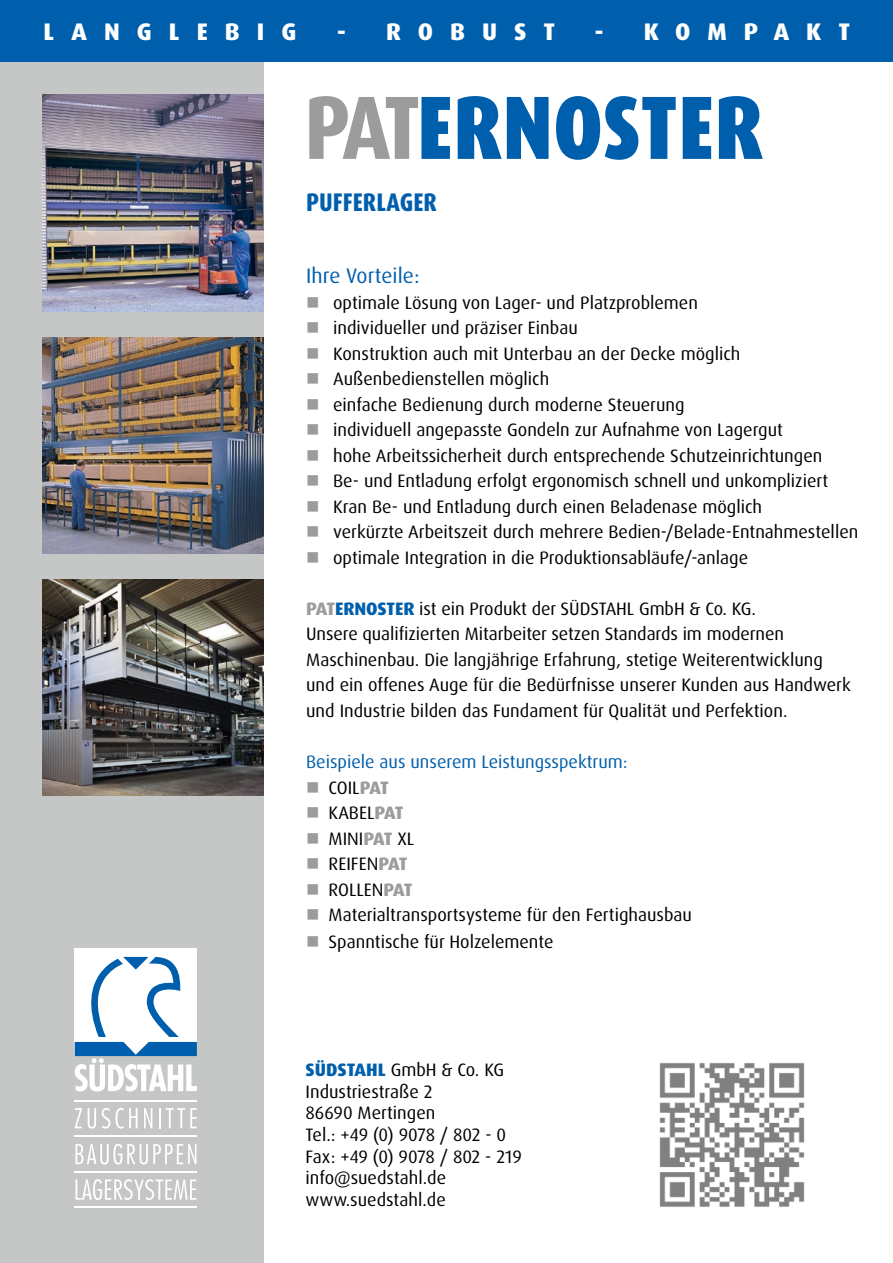
<style>
.page{position:relative;width:893px;height:1263px;background:#fff}
.page>*{position:absolute;margin:0;border:0;box-sizing:border-box;transform-origin:0 0}
.t1{font:900 condensed 90px "Dax Pro";color:#005fac}
.t2{font:800 condensed 25.5px "Dax Pro";color:#005fac}
.t3{font:800 24px "Dax Pro";letter-spacing:.71em;color:#fff}
.t4{font:21px "Dax Pro";letter-spacing:.005em;color:#005fac}
.t5{font:18px/21.6px "Dax Pro";color:#000}
.t6{font:18px "Dax Pro";color:#005fac}
.s1{font-weight:800;color:#9c9c9d}
.s2{color:#9c9c9d}
.s3{font-weight:800;color:#005fac}
</style>
<div class="page">
<div style="left:0;top:0;width:264px;height:1263px;background:#c5c6c6"></div>
<img style="left:43px;top:337px;width:221px;height:217px">
<img style="left:43px;top:579px;width:221px;height:217px">
<img style="left:43px;top:95px;width:221px;height:217px">
<img style="left:659px;top:1063px;width:146px;height:144px">
<div style="left:0;top:0;width:893px;height:62px;background:#005fac"></div>
<div style="left:75px;top:948px;width:122px;height:108px;background:#fff"></div>
<svg style="left:75px;top:957px;width:122px;height:134px"></svg>
<svg style="left:74px;top:1108px;width:8px;height:20px"></svg>
<svg style="left:88px;top:1108px;width:8px;height:20px"></svg>
<svg style="left:102px;top:1108px;width:8px;height:20px"></svg>
<svg style="left:116px;top:1108px;width:22px;height:20px"></svg>
<svg style="left:144px;top:1108px;width:8px;height:20px"></svg>
<hr style="left:159px;top:1108px;width:2px;height:20px;background:#fff">
<svg style="left:166px;top:1108px;width:31px;height:20px"></svg>
<svg style="left:76px;top:1144px;width:121px;height:20px"></svg>
<svg style="left:76px;top:1179px;width:120px;height:21px"></svg>
<hr style="left:75px;top:1171px;width:122px;height:1px;background:#fff">
<hr style="left:75px;top:1206px;width:122px;height:2px;background:#fff">
<hr style="left:75px;top:1135px;width:122px;height:2px;background:#fff">
<hr style="left:75px;top:1100px;width:122px;height:1px;background:#fff">
<h3 class="t3" style="left:44px;top:16px;width:254px">LANGLEBIG</h3>
<h3 class="t3" style="left:337px;top:16px;width:220px">- ROBUST</h3>
<h3 class="t3" style="left:595px;top:16px;width:257px">- KOMPAKT</h3>
<h1 class="t1" style="left:304px;top:70px;width:461px"><span class="s1">PAT</span>ERNOSTER</h1>
<h2 class="t2" style="left:306px;top:186px;width:132px">PUFFERLAGER</h2>
<p class="t4" style="left:306px;top:263px;width:115px">Ihre Vorteile:</p>
<p class="t5" style="left:306px;top:292px;width:393px"><span class="s2">■</span> optimale Lösung von Lager- und Platzproblemen</p>
<p class="t5" style="left:306px;top:317px;width:273px"><span class="s2">■</span> individueller und präziser Einbau</p>
<p class="t5" style="left:306px;top:343px;width:436px"><span class="s2">■</span> Konstruktion auch mit Unterbau an der Decke möglich</p>
<p class="t5" style="left:306px;top:368px;width:245px"><span class="s2">■</span> Außenbedienstellen möglich</p>
<p class="t5" style="left:306px;top:394px;width:380px"><span class="s2">■</span> einfache Bedienung durch moderne Steuerung</p>
<p class="t5" style="left:306px;top:419px;width:478px"><span class="s2">■</span> individuell angepasste Gondeln zur Aufnahme von Lagergut</p>
<p class="t5" style="left:306px;top:445px;width:518px"><span class="s2">■</span> hohe Arbeitssicherheit durch entsprechende Schutzeinrichtungen</p>
<p class="t5" style="left:306px;top:470px;width:524px"><span class="s2">■</span> Be- und Entladung erfolgt ergonomisch schnell und unkompliziert</p>
<p class="t5" style="left:306px;top:496px;width:458px"><span class="s2">■</span> Kran Be- und Entladung durch einen Beladenase möglich</p>
<p class="t5" style="left:306px;top:521px;width:554px"><span class="s2">■</span> verkürzte Arbeitszeit durch mehrere Bedien-/Belade-Entnahmestellen</p>
<p class="t5" style="left:306px;top:547px;width:443px"><span class="s2">■</span> optimale Integration in die Produktionsabläufe/-anlage</p>
<p class="t5" style="left:306px;top:596px;width:546px;line-height:25.5px"><span class="s1">PAT</span><span class="s3">ERNOSTER</span> ist ein Produkt der SÜDSTAHL GmbH &amp; Co. KG.<br>Unsere qualifizierten Mitarbeiter setzen Standards im modernen Maschinenbau. Die langjährige Erfahrung, stetige Weiterentwicklung und ein offenes Auge für die Bedürfnisse unserer Kunden aus Handwerk und Industrie bilden das Fundament für Qualität und Perfektion.</p>
<p class="t6" style="left:306px;top:750px;width:323px">Beispiele aus unserem Leistungsspektrum:</p>
<p class="t5" style="left:306px;top:776px;width:84px"><span class="s2">■</span> COIL<span class="s1">PAT</span></p>
<p class="t5" style="left:306px;top:802px;width:99px"><span class="s2">■</span> KABEL<span class="s1">PAT</span></p>
<p class="t5" style="left:306px;top:827px;width:110px"><span class="s2">■</span> MINI<span class="s1">PAT</span> XL</p>
<p class="t5" style="left:306px;top:853px;width:103px"><span class="s2">■</span> REIFEN<span class="s1">PAT</span></p>
<p class="t5" style="left:306px;top:878px;width:108px"><span class="s2">■</span> ROLLEN<span class="s1">PAT</span></p>
<p class="t5" style="left:306px;top:904px;width:387px"><span class="s2">■</span> Materialtransportsysteme für den Fertighausbau</p>
<p class="t5" style="left:306px;top:931px;width:249px"><span class="s2">■</span> Spanntische für Holzelemente</p>
<p class="t5" style="left:306px;top:1059px;width:218px"><span class="s3">SÜDSTAHL</span> GmbH &amp; Co. KG<br>Industriestraße 2<br>86690 Mertingen<br>Tel.: +49 (0) 9078 / 802 - 0<br>Fax: +49 (0) 9078 / 802 - 219 info@suedstahl.de www.suedstahl.de</p>
</div>
